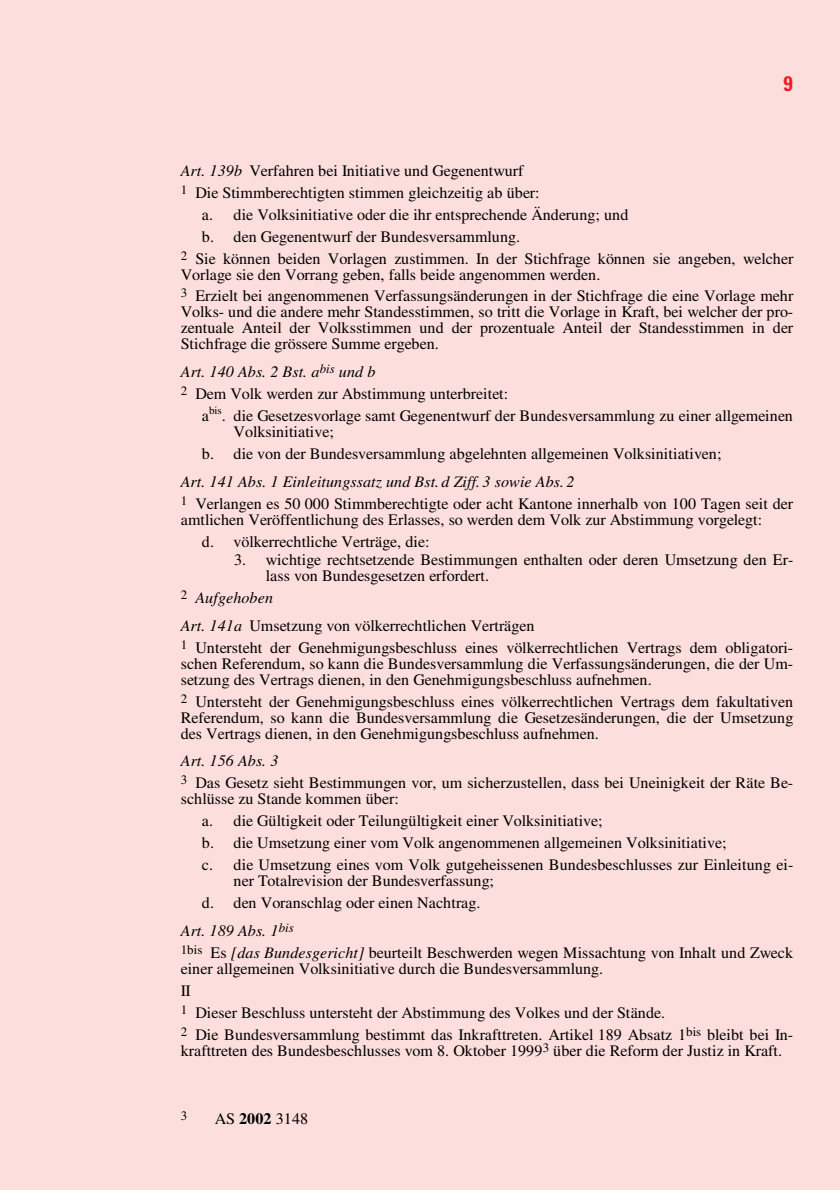
<style>
.page{position:relative;width:840px;height:1190px;background:#fcdedd}
.page>*{position:absolute;margin:0;border:0;box-sizing:border-box;transform-origin:0 0}
.t1{font:700 condensed 21px "Univers";color:#ee1d23}
.t2{font:16px/22px "Times";color:#000}
.t3{font:italic 16px "Times";letter-spacing:.005em;color:#000}
.t4{font:12.8px "Times";color:#000}
.s1{font-style:italic}
.s2{font-weight:700}
</style>
<div class="page">
<h1 class="t1" style="left:783px;top:76px;width:11px">9</h1>
<p class="t2" style="left:181px;top:161px;width:344px"><span class="s1">Art. 139b</span> Verfahren bei Initiative und Gegenentwurf</p>
<p class="t2" style="left:181px;top:183px;width:360px"><sup>1</sup> Die Stimmberechtigten stimmen gleichzeitig ab über:</p>
<p class="t2" style="left:202px;top:205px;width:428px">a. die Volksinitiative oder die ihr entsprechende Änderung; und</p>
<p class="t2" style="left:202px;top:227px;width:320px">b. den Gegenentwurf der Bundesversammlung.</p>
<p class="t2" style="left:181px;top:249px;width:614px"><sup>2</sup> Sie können beiden Vorlagen zustimmen. In der Stichfrage können sie angeben, welcher</p>
<p class="t2" style="left:181px;top:265px;width:614px">Vorlage sie den Vorrang geben, falls beide angenommen werden.<br><sup>3</sup> Erzielt bei angenommenen Verfassungsänderungen in der Stichfrage die eine Vorlage mehr</p>
<p class="t2" style="left:181px;top:306px;width:614px;line-height:16px;text-align:justify">Volks- und die andere mehr Standesstimmen, so tritt die Vorlage in Kraft, bei welcher der pro&shy;zentuale Anteil der Volksstimmen und der prozentuale Anteil der Standesstimmen in der Stichfrage die grössere Summe ergeben.</p>
<p class="t3" style="left:181px;top:366px;width:196px">Art. 140 Abs. 2 Bst. a<sup>bis</sup> und b</p>
<p class="t2" style="left:181px;top:384px;width:329px"><sup>2</sup> Dem Volk werden zur Abstimmung unterbreitet:</p>
<p class="t2" style="left:202px;top:406px;width:593px">a<sup>bis</sup>. die Gesetzesvorlage samt Gegenentwurf der Bundesversammlung zu einer allgemeinen</p>
<p class="t2" style="left:202px;top:422px;width:521px;text-indent:32px">Volksinitiative;<br>b. die von der Bundesversammlung abgelehnten allgemeinen Volksinitiativen;</p>
<p class="t2" style="left:181px;top:472px;width:614px"><span class="s1">Art. 141 Abs. 1 Einleitungssatz und Bst. d Ziff. 3 sowie Abs. 2<br></span><sup>1</sup> Verlangen es 50 000 Stimmberechtigte oder acht Kantone innerhalb von 100 Tagen seit der</p>
<p class="t2" style="left:202px;top:510px;width:562px;text-indent:-21px">amtlichen Veröffentlichung des Erlasses, so werden dem Volk zur Abstimmung vorgelegt: d. völkerrechtliche Verträge, die:</p>
<p class="t2" style="left:266px;top:553px;width:529px;line-height:16px;text-indent:-32px">3. wichtige rechtsetzende Bestimmungen enthalten oder deren Umsetzung den Er&shy;lass von Bundesgesetzen erfordert.</p>
<p class="t2" style="left:181px;top:585px;width:355px;line-height:28px"><sup>2</sup> <span class="s1">Aufgehoben<br>Art. 141a</span> Umsetzung von völkerrechtlichen Verträgen</p>
<p class="t2" style="left:181px;top:641px;width:614px;line-height:16px;text-align:justify"><sup>1</sup> Untersteht der Genehmigungsbeschluss eines völkerrechtlichen Vertrags dem obligatori&shy;schen Referendum, so kann die Bundesversammlung die Verfassungsänderungen, die der Um&shy;setzung des Vertrags dienen, in den Genehmigungsbeschluss aufnehmen.</p>
<p class="t2" style="left:181px;top:695px;width:614px;line-height:16px;text-align:justify"><sup>2</sup> Untersteht der Genehmigungsbeschluss eines völkerrechtlichen Vertrags dem fakultativen Referendum, so kann die Bundesversammlung die Gesetzesänderungen, die der Umsetzung des Vertrags dienen, in den Genehmigungsbeschluss aufnehmen.</p>
<p class="t2" style="left:181px;top:752px;width:614px"><span class="s1">Art. 156 Abs. 3<br></span><sup>3</sup> Das Gesetz sieht Bestimmungen vor, um sicherzustellen, dass bei Uneinigkeit der Räte Be-</p>
<p class="t2" style="left:202px;top:790px;width:593px;text-indent:-21px">schlüsse zu Stande kommen über:<br>a. die Gültigkeit oder Teilungültigkeit einer Volksinitiative;<br>b. die Umsetzung einer vom Volk angenommenen allgemeinen Volksinitiative;<br>c. die Umsetzung eines vom Volk gutgeheissenen Bundesbeschlusses zur Einleitung ei-</p>
<p class="t2" style="left:202px;top:871px;width:294px;text-indent:32px">ner Totalrevision der Bundesverfassung; d. den Voranschlag oder einen Nachtrag.</p>
<p class="t2" style="left:181px;top:921px;width:614px"><span class="s1">Art. 189 Abs. 1</span><sup>bis<br></sup><sup>1bis</sup> Es <span class="s1">[das Bundesgericht]</span> beurteilt Beschwerden wegen Missachtung von Inhalt und Zweck</p>
<p class="t2" style="left:181px;top:959px;width:614px">einer allgemeinen Volksinitiative durch die Bundesversammlung.<br>II<br><sup>1</sup> Dieser Beschluss untersteht der Abstimmung des Volkes und der Stände.<br><sup>2</sup> Die Bundesversammlung bestimmt das Inkrafttreten. Artikel 189 Absatz 1<sup>bis</sup> bleibt bei In-</p>
<p class="t2" style="left:181px;top:1041px;width:603px">krafttreten des Bundesbeschlusses vom 8. Oktober 1999<sup>3</sup> über die Reform der Justiz in Kraft.</p>
<p class="t4" style="left:181px;top:1111px;width:8px">3</p>
<p class="t2" style="left:215px;top:1109px;width:95px">AS <span class="s2">2002</span> 3148</p>
</div>
